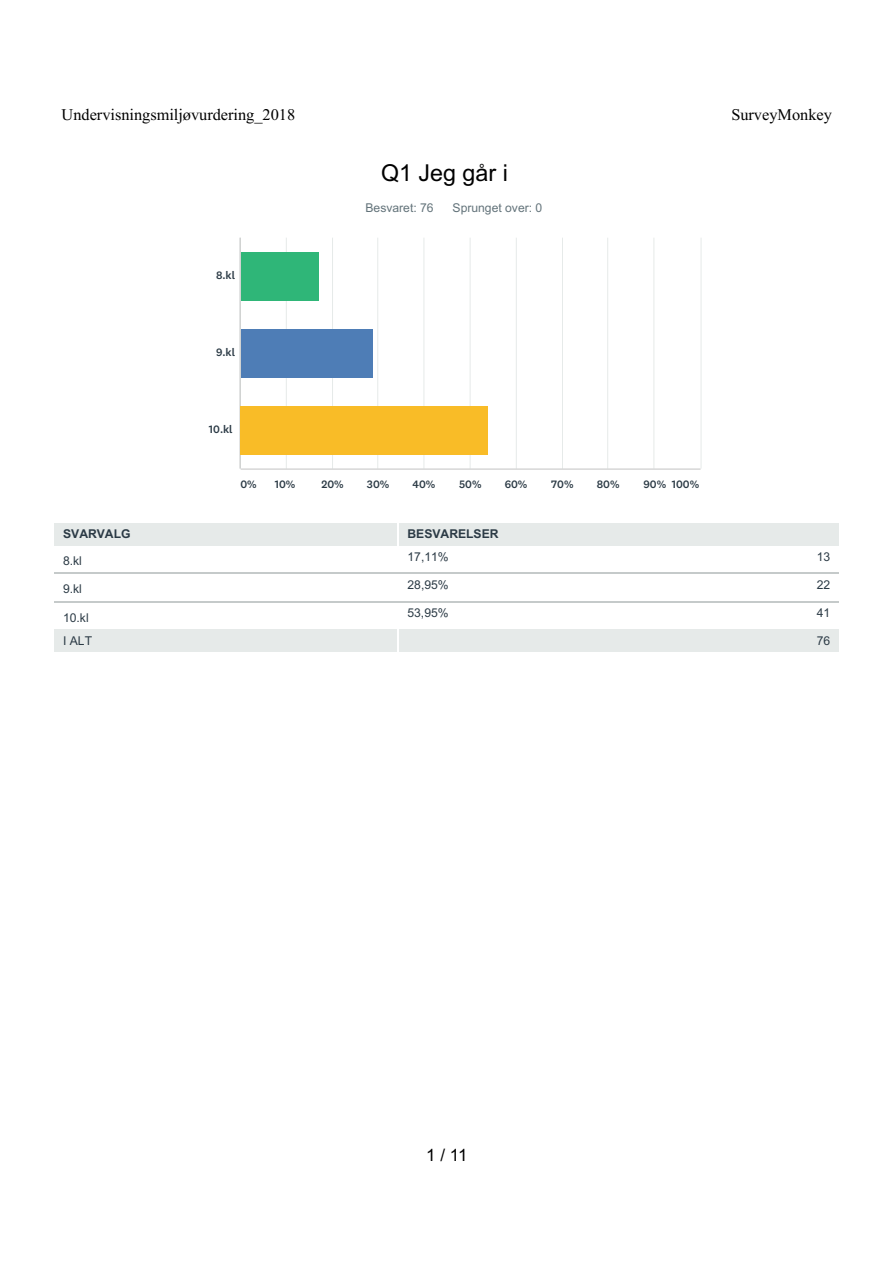
<style>
.page{position:relative;width:893px;height:1263px;background:#fff}
.page>*{position:absolute;margin:0;border:0;box-sizing:border-box;transform-origin:0 0}
.t1{font:23.25px "Arial";color:#000001}
.t2{font:16.95px "Arial";color:#000001}
.t3{font:16.35px "Times New Roman";color:#000001}
.t4{font:12.15px "Arial";color:#2b3a45}
.t5{font:12.15px "Arial";color:#63737a}
.t6{font:700 12.15px "Arial";color:#2b3a45}
.t7{font:11.1px "Copyright Klim Type Foundry Not Licensedfor Desktop Use";color:#2b3a45}
</style>
<div class="page">
<div style="left:54px;top:523px;width:343px;height:23px;background:#e6eae9"></div>
<div style="left:397px;top:523px;width:442px;height:23px;background:#e6eae9"></div>
<div style="left:54px;top:630px;width:343px;height:22px;background:#e6eae9"></div>
<div style="left:397px;top:630px;width:442px;height:22px;background:#e6eae9"></div>
<svg style="left:397px;top:523px;width:1px;height:129px"></svg>
<hr style="left:54px;top:573px;width:344px;height:1px;background:#c5caca">
<hr style="left:397px;top:573px;width:442px;height:1px;background:#c5caca">
<hr style="left:54px;top:601px;width:344px;height:1px;background:#c5caca">
<hr style="left:397px;top:601px;width:442px;height:1px;background:#c5caca">
<hr style="left:286px;top:238px;width:1px;height:231px;background:#e6eae9">
<hr style="left:332px;top:238px;width:1px;height:231px;background:#e6eae9">
<hr style="left:377px;top:238px;width:1px;height:231px;background:#e6eae9">
<hr style="left:423px;top:238px;width:1px;height:231px;background:#e6eae9">
<hr style="left:470px;top:238px;width:1px;height:231px;background:#e6eae9">
<hr style="left:516px;top:238px;width:1px;height:231px;background:#e6eae9">
<hr style="left:562px;top:238px;width:1px;height:231px;background:#e6eae9">
<hr style="left:607px;top:238px;width:1px;height:231px;background:#e6eae9">
<hr style="left:653px;top:238px;width:1px;height:231px;background:#e6eae9">
<hr style="left:701px;top:238px;width:1px;height:231px;background:#e6eae9">
<hr style="left:240px;top:238px;width:1px;height:231px;background:#c2c3c3">
<hr style="left:241px;top:469px;width:460px;height:1px;background:#c2c3c3">
<div style="left:241px;top:252px;width:78px;height:48px;background:#2fb678"></div>
<div style="left:241px;top:329px;width:131px;height:48px;background:#4e7db6"></div>
<div style="left:241px;top:406px;width:247px;height:48px;background:#f9bc27"></div>
<h3 class="t3" style="left:62px;top:109px;width:235px">Undervisningsmiljøvurdering_2018</h3>
<h3 class="t3" style="left:731px;top:109px;width:102px">SurveyMonkey</h3>
<p class="t7" style="left:216px;top:270px;width:21px">8.kl</p>
<p class="t7" style="left:216px;top:347px;width:20px">9.kl</p>
<p class="t7" style="left:209px;top:424px;width:25px">10.kl</p>
<h1 class="t1" style="left:381px;top:164px;width:128px">Q1 Jeg går i</h1>
<p class="t5" style="left:365px;top:203px;width:70px">Besvaret: 76</p>
<p class="t5" style="left:453px;top:203px;width:91px">Sprunget over: 0</p>
<p class="t7" style="left:240px;top:479px;width:18px">0%</p>
<p class="t7" style="left:275px;top:479px;width:22px">10%</p>
<p class="t7" style="left:321px;top:479px;width:24px">20%</p>
<p class="t7" style="left:367px;top:479px;width:24px">30%</p>
<p class="t7" style="left:413px;top:479px;width:24px">40%</p>
<p class="t7" style="left:459px;top:479px;width:24px">50%</p>
<p class="t7" style="left:505px;top:479px;width:24px">60%</p>
<p class="t7" style="left:551px;top:479px;width:24px">70%</p>
<p class="t7" style="left:597px;top:479px;width:24px">80%</p>
<p class="t7" style="left:643px;top:479px;width:57px">90% 100%</p>
<p class="t6" style="left:63px;top:527px;width:69px">SVARVALG</p>
<p class="t6" style="left:407px;top:527px;width:93px">BESVARELSER</p>
<p class="t4" style="left:63px;top:556px;width:20px">8.kl</p>
<p class="t4" style="left:63px;top:584px;width:20px">9.kl</p>
<p class="t4" style="left:63px;top:612px;width:27px">10.kl</p>
<p class="t4" style="left:407px;top:552px;width:43px">17,11%</p>
<p class="t4" style="left:817px;top:552px;width:15px">13</p>
<p class="t4" style="left:407px;top:580px;width:43px">28,95%</p>
<p class="t4" style="left:817px;top:580px;width:15px">22</p>
<p class="t4" style="left:407px;top:608px;width:43px">53,95%</p>
<p class="t4" style="left:817px;top:608px;width:15px">41</p>
<p class="t4" style="left:63px;top:636px;width:31px">I ALT</p>
<p class="t4" style="left:817px;top:636px;width:15px">76</p>
<h2 class="t2" style="left:426px;top:1148px;width:43px">1/11</h2>
</div>
